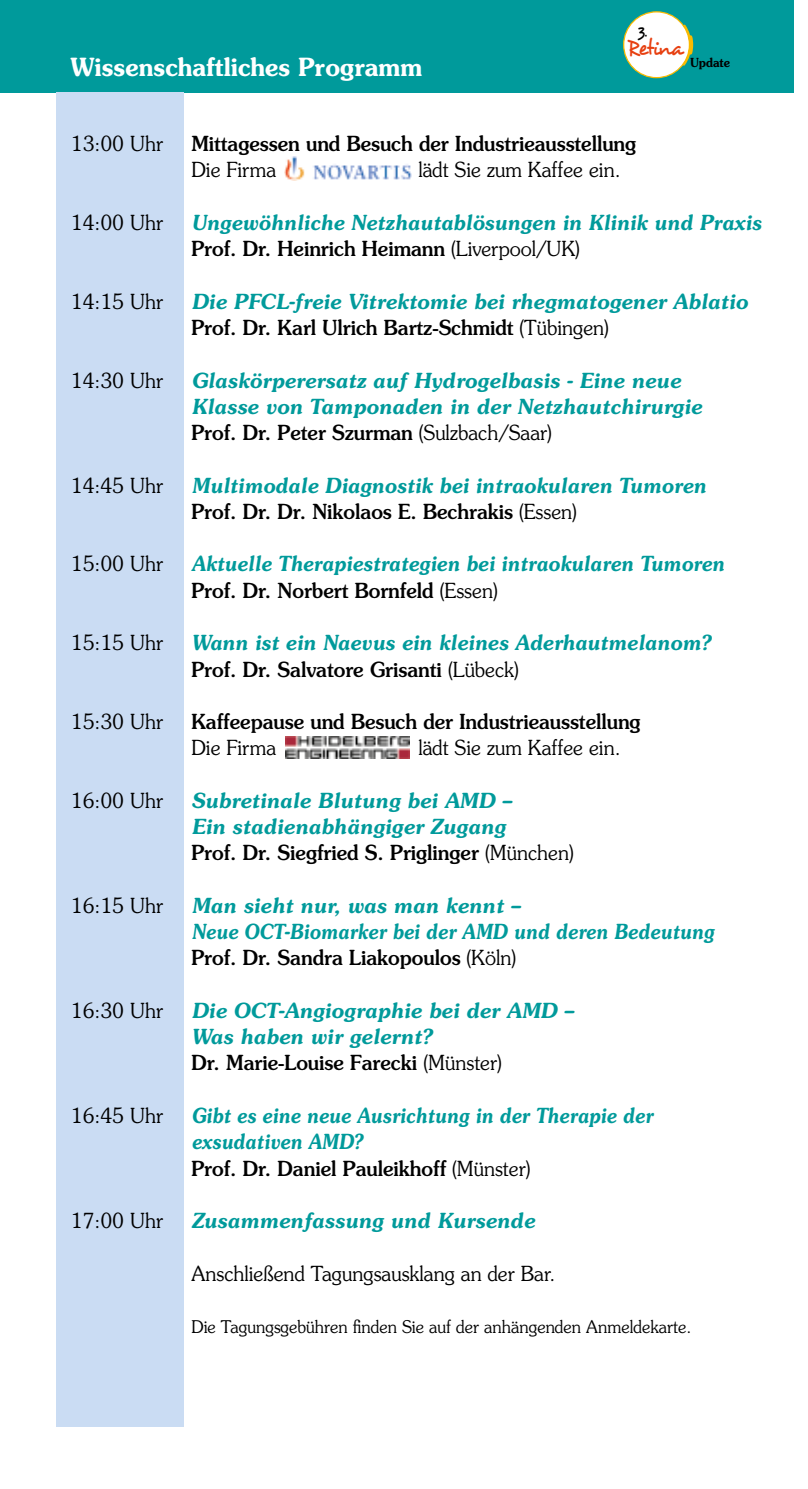
<style>
.page{position:relative;width:808px;height:1489px;background:#fff}
.page>*{position:absolute;margin:0;border:0;box-sizing:border-box;transform-origin:0 0}
.t1{font:600 25px "Souvenir";color:#fff;scale:.95 1}
.t2{font:22.75px "Desyrel";letter-spacing:-.06em;color:#e74011;scale:.9 1}
.t3{font:italic 600 20.75px/26.2px "Souvenir";color:#009a9b;scale:.95 1}
.t4{font:italic 600 20.75px/26.2px "Souvenir";color:#009a9b;scale:.92 1}
.t5{font:300 20.75px "Souvenir";color:#000;scale:.95 1}
.t6{font:italic 600 20.75px/26.2px "Souvenir";color:#009a9b;scale:.85 1}
.t7{font:500 20.75px "Souvenir";color:#000;scale:.95 1}
.t8{font:italic 600 20.75px/26.2px "Souvenir";color:#009a9b;scale:.89 1}
.t9{font:18px "Desyrel";color:#000;scale:.9 1}
.t10{font:300 17.5px "Souvenir";color:#000;scale:.95 1}
.t11{font:600 12.5px "Souvenir";color:#000;scale:.9 1}
.s1{font-weight:500;font-style:normal;color:#000}
.s2{font-weight:300;font-style:normal;color:#000}
</style>
<div class="page">
<div style="left:0;top:0;width:794px;height:92px;background:#009a9b"></div>
<div style="left:57px;top:92px;width:127px;height:1334px;background:#cadcf3"></div>
<div style="left:624px;top:12px;width:65px;height:66px;background:#fff;border-radius:50%"></div>
<div style="left:623px;top:11px;width:67px;height:67px;border:1px solid #fbba00;border-radius:50%"></div>
<svg style="left:627px;top:23px;width:67px;height:45px"></svg>
<img style="left:284px;top:157px;width:128px;height:23px">
<img style="left:286px;top:736px;width:123px;height:22px">
<p class="t1" style="left:71px;top:51px;width:371px">Wissenschaftliches Programm</p>
<p class="t9" style="left:637px;top:20px;width:12px">3.</p>
<p class="t2" style="left:628px;top:34px;width:63px">Retina</p>
<p class="t11" style="left:690px;top:54px;width:46px">Update</p>
<p class="t5" style="left:71px;top:131px;width:99px">13:00 Uhr</p>
<p class="t7" style="left:191px;top:131px;width:470px">Mittagessen und Besuch der Industrieausstellung</p>
<p class="t5" style="left:191px;top:157px;width:91px">Die Firma</p>
<p class="t5" style="left:418px;top:157px;width:214px">lädt Sie zum Kaffee ein.</p>
<p class="t5" style="left:71px;top:210px;width:99px">14:00 Uhr</p>
<p class="t4" style="left:191px;top:209px;width:621px">Ungewöhnliche Netzhautablösungen in Klinik und Praxis<br><span class="s1">Prof. Dr. Heinrich Heimann</span> <span class="s2">(Liverpool/UK)</span></p>
<p class="t5" style="left:71px;top:288px;width:99px">14:15 Uhr</p>
<p class="t3" style="left:191px;top:288px;width:587px">Die PFCL-freie Vitrektomie bei rhegmatogener Ablatio<br><span class="s1">Prof. Dr. Karl Ulrich Bartz-Schmidt</span> <span class="s2">(Tübingen)</span></p>
<p class="t5" style="left:71px;top:367px;width:99px">14:30 Uhr</p>
<p class="t3" style="left:191px;top:367px;width:539px">Glaskörperersatz auf Hydrogelbasis - Eine neue<br>Klasse von Tamponaden in der Netzhautchirurgie<br><span class="s1">Prof. Dr. Peter Szurman</span> <span class="s2">(Sulzbach/Saar)</span></p>
<p class="t5" style="left:71px;top:472px;width:99px">14:45 Uhr</p>
<p class="t4" style="left:191px;top:472px;width:561px">Multimodale Diagnostik bei intraokularen Tumoren<br><span class="s1">Prof. Dr. Dr. Nikolaos E. Bechrakis</span> <span class="s2">(Essen)</span></p>
<p class="t5" style="left:71px;top:551px;width:99px">15:00 Uhr</p>
<p class="t8" style="left:191px;top:551px;width:600px">Aktuelle Therapiestrategien bei intraokularen Tumoren<br><span class="s1">Prof. Dr. Norbert Bornfeld</span> <span class="s2">(Essen)</span></p>
<p class="t5" style="left:71px;top:630px;width:99px">15:15 Uhr</p>
<p class="t4" style="left:191px;top:629px;width:566px">Wann ist ein Naevus ein kleines Aderhautmelanom?<br><span class="s1">Prof. Dr. Salvatore Grisanti</span> <span class="s2">(Lübeck)</span></p>
<p class="t5" style="left:71px;top:708px;width:99px">15:30 Uhr</p>
<p class="t7" style="left:191px;top:709px;width:474px">Kaffeepause und Besuch der Industrieausstellung</p>
<p class="t5" style="left:191px;top:735px;width:91px">Die Firma</p>
<p class="t5" style="left:418px;top:735px;width:214px">lädt Sie zum Kaffee ein.</p>
<p class="t5" style="left:71px;top:787px;width:99px">16:00 Uhr</p>
<p class="t3" style="left:191px;top:787px;width:404px">Subretinale Blutung bei AMD –<br>Ein stadienabhängiger Zugang<br><span class="s1">Prof. Dr. Siegfried S. Priglinger</span> <span class="s2">(München)</span></p>
<p class="t5" style="left:71px;top:892px;width:99px">16:15 Uhr</p>
<p class="t3" style="left:191px;top:892px;width:552px">Man sieht nur, was man kennt –<br>Neue OCT-Biomarker bei der AMD und deren Bedeutung<br><span class="s1">Prof. Dr. Sandra Liakopoulos</span> <span class="s2">(Köln)</span></p>
<p class="t5" style="left:71px;top:997px;width:99px">16:30 Uhr</p>
<p class="t3" style="left:191px;top:997px;width:404px">Die OCT-Angiographie bei der AMD –<br>Was haben wir gelernt?<br><span class="s1">Dr. Marie-Louise Farecki</span> <span class="s2">(Münster)</span></p>
<p class="t5" style="left:71px;top:1102px;width:99px">16:45 Uhr</p>
<p class="t6" style="left:191px;top:1102px;width:544px">Gibt es eine neue Ausrichtung in der Therapie der exsudativen AMD?<br><span class="s1">Prof. Dr. Daniel Pauleikhoff</span> <span class="s2">(Münster)</span></p>
<p class="t5" style="left:71px;top:1207px;width:99px">17:00 Uhr</p>
<p class="t3" style="left:191px;top:1207px;width:363px">Zusammenfassung und Kursende</p>
<p class="t5" style="left:191px;top:1260px;width:385px">Anschließend Tagungsausklang an der Bar.</p>
<p class="t10" style="left:191px;top:1315px;width:528px">Die Tagungsgebühren finden Sie auf der anhängenden Anmeldekarte.</p>
</div>
